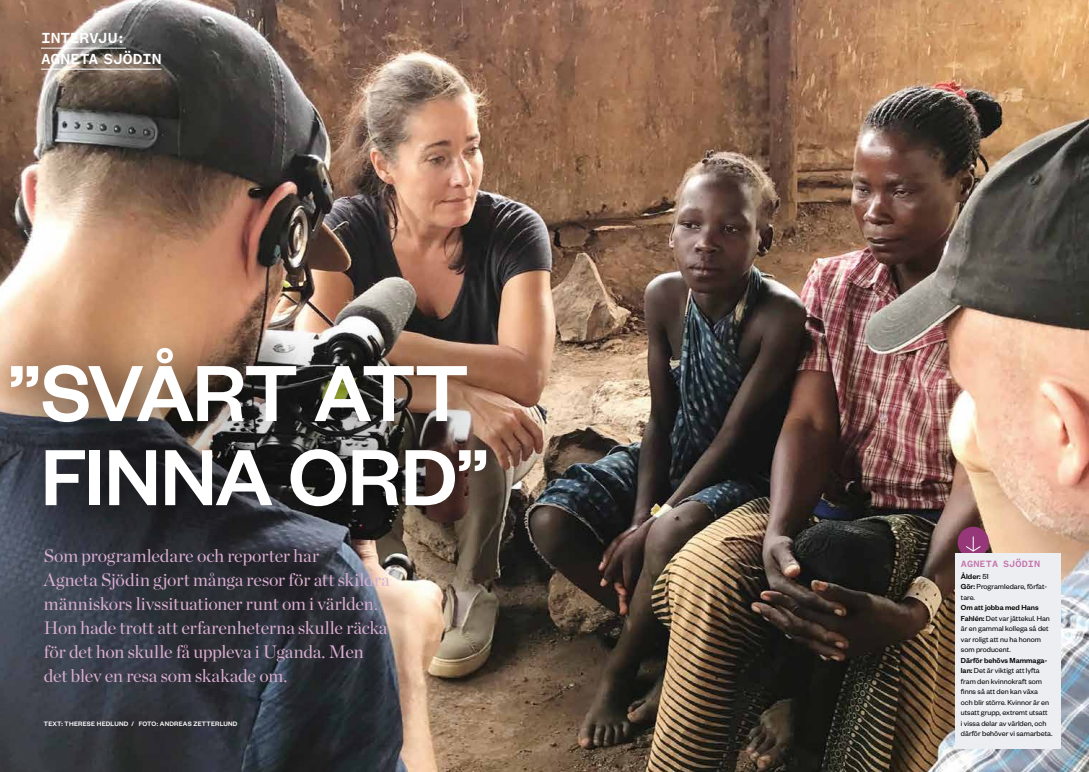
<style>
.page{position:relative;width:1089px;height:772px;background:#fff}
.page>*{position:absolute;margin:0;border:0;box-sizing:border-box;transform-origin:0 0}
.t1{font:500 87.1px/84px "Founders Grotesk";letter-spacing:-.02em;color:#fff;text-align:center}
.t2{font:18px/24px "Chronicle Display";letter-spacing:-.005em;color:#daaed2}
.t3{font:500 16px/21px "Founders Grotesk Mono";letter-spacing:-.01em;color:#fff}
.t4{font:500 10px "Founders Grotesk Mono";letter-spacing:.01em;color:#c473ad}
.t5{font:8px/10.5px "Founders Grotesk";color:#000}
.t6{font:500 7px "Founders Grotesk";letter-spacing:.03em;color:#fff}
.s1{font-weight:500}
</style>
<div class="page">
<img style="left:0;top:0;width:1088px;height:771px">
<hr style="left:41px;top:48px;width:85px;height:1px;background:#fff">
<hr style="left:41px;top:69px;width:120px;height:1px;background:#fff">
<div style="left:0;top:306px;width:533px;height:247px;background:#000;opacity:.8"></div>
<div style="left:12px;top:677px;width:263px;height:94px;background:#000;opacity:.8"></div>
<div style="left:957px;top:526px;width:31px;height:31px;background:#96377a;border-radius:50%"></div>
<svg style="left:966px;top:536px;width:15px;height:15px"></svg>
<div style="left:955px;top:553px;width:106px;height:195px;background:#eceef1"></div>
<h3 class="t3" style="left:41px;top:27px;width:122px">INTERVJU:<br>AGNETA SJÖDIN</h3>
<h1 class="t1" style="left:8px;top:346px;width:482px">”SVÅRT ATT<br>FINNA ORD”</h1>
<p class="t2" style="left:44px;top:541px;width:347px">Som programledare och reporter har<br>Agneta Sjödin gjort många resor för att skildra människors livssituationer runt om i världen.<br>Hon hade trott att erfarenheterna skulle räcka för det hon skulle få uppleva i Uganda. Men det blev en resa som skakade om.</p>
<p class="t6" style="left:44px;top:718px;width:195px">TEXT: THERESE HEDLUND / FOTO: ANDREAS ZETTERLUND</p>
<p class="t4" style="left:960px;top:557px;width:81px">AGNETA SJÖDIN</p>
<p class="t5" style="left:960px;top:570px;width:88px"><span class="s1">Ålder:</span> 51<br><span class="s1">Gör:</span> Programledare, förfat&shy;tare.</p>
<p class="t5" style="left:960px;top:601px;width:91px"><span class="s1">Om att jobba med Hans<br>Fahlén:</span> Det var jättekul. Han är en gammal kollega så det var roligt att nu ha honom som producent.</p>
<p class="t5" style="left:960px;top:654px;width:93px"><span class="s1">Därför behövs Mammaga&shy;lan:</span> Det är viktigt att lyfta fram den kvinnokraft som finns så att den kan växa<br>och blir större. Kvinnor är en utsatt grupp, extremt utsatt<br>i vissa delar av världen, och därför behöver vi samarbeta.</p>
</div>
